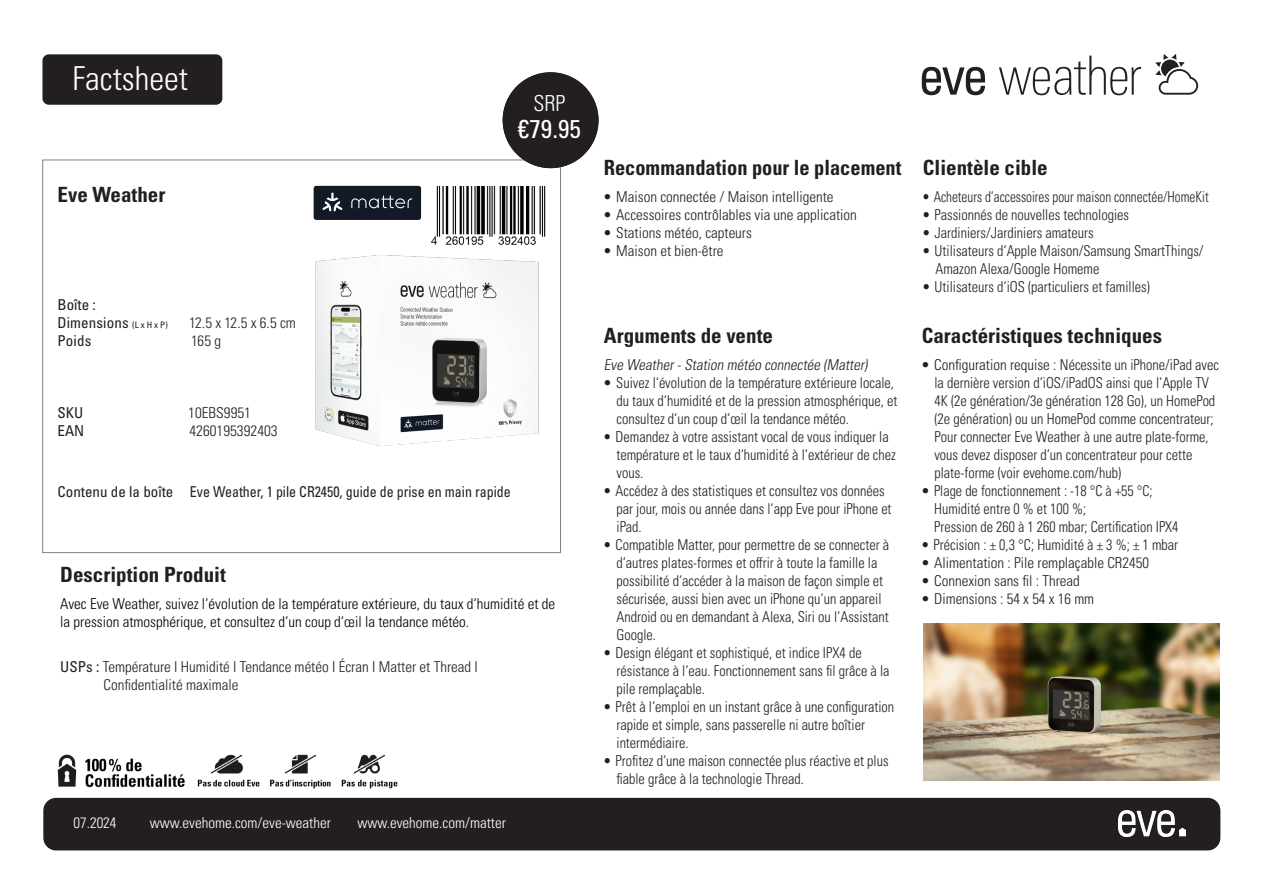
<style>
.page{position:relative;width:1263px;height:893px;background:#fff}
.page>*{position:absolute;margin:0;border:0;box-sizing:border-box;transform-origin:0 0}
.Factsheet{font:300 condensed 33px "Univers LT Pro";color:#fff}
.t1{font:condensed 25.8px "Univers LT Pro";color:#fff}
.t2{font:300 condensed 22.05px "Univers LT Pro";color:#fff}
.Headlines{font:700 condensed 21px "Univers LT Pro";color:#231f20}
.Copytext{font:700 condensed 21px "Univers LT Pro";color:#231f20}
.Copytext-2{font:300 condensed 15px "Univers LT Pro";color:#231f20;scale:.95 1}
.Copytext-3{font:300 condensed 15px "Univers LT Pro";color:#231f20}
.Copytext-4{font:300 condensed 15px "Univers LT Pro";color:#000}
.Copytext-5{font:300 condensed 15px "Univers LT Pro";color:#231f20;scale:.94 1}
.Copytext-6{font:condensed 15px "Univers LT Pro";color:#231f20}
.t3{font:300 condensed 15px "Univers LT Pro";color:#fff}
.Copytext-7{font:300 condensed 15px "Univers LT Pro";color:#231f20;scale:.88 1}
.Copytext-8{font:italic 300 condensed 15px "Univers LT Pro";color:#231f20}
.Headlines-2{font:condensed 15px "Univers LT Pro";letter-spacing:.01em;color:#231f20}
.Headlines-3{font:300 condensed 15px "Univers LT Pro";letter-spacing:-.03em;color:#231f20}
.s1{font-size:9px}
.s2{font-weight:400}
</style>
<div class="page">
<div style="left:43px;top:798px;width:1177px;height:52px;background:#231f20;border-radius:13px"></div>
<div style="left:42px;top:54px;width:180px;height:51px;background:#231f20;border-radius:6px"></div>
<svg style="left:999px;top:56px;width:142px;height:39px"></svg>
<svg style="left:922px;top:67px;width:63px;height:28px"></svg>
<svg style="left:1155px;top:54px;width:43px;height:41px"></svg>
<img style="left:923px;top:623px;width:296px;height:158px">
<div style="left:314px;top:186px;width:107px;height:34px;background:#131926;border-radius:3px"></div>
<svg style="left:323px;top:192px;width:89px;height:20px"></svg>
<img style="left:432px;top:186px;width:114px;height:59px">
<img style="left:315px;top:255px;width:224px;height:191px">
<img style="left:57px;top:754px;width:341px;height:35px">
<div style="left:503px;top:72px;width:95px;height:96px;background:#231f20;border-radius:50%"></div>
<img style="left:1119px;top:810px;width:67px;height:26px">
<p class="Factsheet" style="left:72px;top:56px;width:117px">Factsheet</p>
<p class="Headlines" style="left:58px;top:181px;width:109px">Eve Weather</p>
<p class="t2" style="left:533px;top:88px;width:33px">SRP</p>
<p class="t1" style="left:518px;top:113px;width:64px">€79.95</p>
<p class="t2" style="left:532px;top:88px;width:43px">PDSF</p>
<p class="t1" style="left:530px;top:113px;width:13px">4</p>
<p class="Copytext-6" style="left:58px;top:295px;width:40px">Boîte :</p>
<p class="Headlines-2" style="left:58px;top:313px;width:112px">Dimensions <span class="s1">(L x H x P)</span></p>
<p class="Headlines-3" style="left:189px;top:312px;width:108px">12.5 x 12.5 x 6.5 cm</p>
<p class="Headlines-2" style="left:58px;top:331px;width:35px">Poids</p>
<p class="Headlines-3" style="left:191px;top:330px;width:31px">165 g</p>
<p class="Copytext-6" style="left:58px;top:403px;width:27px">SKU</p>
<p class="Copytext-3" style="left:188px;top:402px;width:64px">10EBS9951</p>
<p class="Copytext-6" style="left:58px;top:421px;width:28px">EAN</p>
<p class="Copytext-3" style="left:189px;top:420px;width:90px">4260195392403</p>
<p class="Copytext-6" style="left:58px;top:482px;width:455px">Contenu de la boîte Eve Weather, 1 pile CR2450, guide de prise en main rapide</p>
<p class="Copytext" style="left:60px;top:561px;width:167px">Description Produit</p>
<p class="Copytext-4" style="left:60px;top:593px;width:496px">Avec Eve Weather, suivez l‘évolution de la température extérieure, du taux d‘humidité et de</p>
<p class="Copytext-4" style="left:60px;top:611px;width:410px">la pression atmosphérique, et consultez d‘un coup d‘œil la tendance météo.</p>
<p class="Copytext-3" style="left:60px;top:656px;width:419px"><span class="s2">USPs :</span> Température I Humidité I Tendance météo I Écran I Matter et Thread I</p>
<p class="Copytext-3" style="left:104px;top:674px;width:136px">Confidentialité maximale</p>
<p class="t3" style="left:73px;top:813px;width:45px">07.2024</p>
<p class="t3" style="left:150px;top:813px;width:182px">www.evehome.com/eve-weather</p>
<p class="t3" style="left:357px;top:813px;width:150px">www.evehome.com/matter</p>
<p class="Headlines" style="left:604px;top:154px;width:299px">Recommandation pour le placement</p>
<p class="Copytext-3" style="left:604px;top:186px;width:231px">• Maison connectée / Maison intelligente</p>
<p class="Copytext-3" style="left:604px;top:204px;width:255px">• Accessoires contrôlables via une application</p>
<p class="Copytext-3" style="left:604px;top:222px;width:150px">• Stations météo, capteurs</p>
<p class="Copytext-3" style="left:604px;top:240px;width:121px">• Maison et bien-être</p>
<p class="Headlines" style="left:604px;top:322px;width:171px">Arguments de vente</p>
<p class="Copytext-8" style="left:604px;top:354px;width:268px">Eve Weather-Station météo connectée (Matter)</p>
<p class="Copytext-3" style="left:604px;top:372px;width:292px">• Suivez l‘évolution de la température extérieure locale,</p>
<p class="Copytext-2" style="left:616px;top:390px;width:297px">du taux d‘humidité et de la pression atmosphérique, et</p>
<p class="Copytext-2" style="left:616px;top:408px;width:246px">consultez d‘un coup d‘œil la tendance météo.</p>
<p class="Copytext-2" style="left:604px;top:426px;width:301px">• Demandez à votre assistant vocal de vous indiquer la</p>
<p class="Copytext-2" style="left:616px;top:444px;width:296px">température et le taux d‘humidité à l‘extérieur de chez</p>
<p class="Copytext-2" style="left:616px;top:462px;width:30px">vous.</p>
<p class="Copytext-2" style="left:604px;top:480px;width:297px">• Accédez à des statistiques et consultez vos données</p>
<p class="Copytext-2" style="left:616px;top:498px;width:291px">par jour, mois ou année dans l‘app Eve pour iPhone et</p>
<p class="Copytext-2" style="left:616px;top:516px;width:28px">iPad.</p>
<p class="Copytext-2" style="left:604px;top:534px;width:302px">• Compatible Matter, pour permettre de se connecter à</p>
<p class="Copytext-2" style="left:616px;top:552px;width:276px">d‘autres plates-formes et offrir à toute la famille la</p>
<p class="Copytext-2" style="left:616px;top:570px;width:282px">possibilité d‘accéder à la maison de façon simple et</p>
<p class="Copytext-2" style="left:616px;top:588px;width:280px">sécurisée, aussi bien avec un iPhone qu‘un appareil</p>
<p class="Copytext-2" style="left:616px;top:606px;width:288px">Android ou en demandant à Alexa, Siri ou l‘Assistant</p>
<p class="Copytext-2" style="left:616px;top:624px;width:43px">Google.</p>
<p class="Copytext-2" style="left:604px;top:642px;width:273px">• Design élégant et sophistiqué, et indice IPX4 de</p>
<p class="Copytext-2" style="left:616px;top:660px;width:289px">résistance à l‘eau. Fonctionnement sans fil grâce à la</p>
<p class="Copytext-2" style="left:616px;top:678px;width:95px">pile remplaçable.</p>
<p class="Copytext-2" style="left:604px;top:696px;width:307px">• Prêt à l‘emploi en un instant grâce à une configuration</p>
<p class="Copytext-2" style="left:616px;top:714px;width:263px">rapide et simple, sans passerelle ni autre boîtier</p>
<p class="Copytext-2" style="left:616px;top:732px;width:77px">intermédiaire.</p>
<p class="Copytext-2" style="left:604px;top:750px;width:301px">• Profitez d‘une maison connectée plus réactive et plus</p>
<p class="Copytext-2" style="left:616px;top:768px;width:199px">fiable grâce à la technologie Thread.</p>
<p class="Headlines" style="left:923px;top:154px;width:126px">Clientèle cible</p>
<p class="Copytext-7" style="left:923px;top:186px;width:326px">• Acheteurs d‘accessoires pour maison connectée/HomeKit</p>
<p class="Copytext-5" style="left:923px;top:204px;width:221px">• Passionnés de nouvelles technologies</p>
<p class="Copytext-2" style="left:923px;top:222px;width:181px">• Jardiniers/Jardiniers amateurs</p>
<p class="Copytext-2" style="left:923px;top:240px;width:297px">• Utilisateurs d‘Apple Maison/Samsung SmartThings/</p>
<p class="Copytext-2" style="left:935px;top:258px;width:174px">Amazon Alexa/Google Homeme</p>
<p class="Copytext-2" style="left:923px;top:276px;width:241px">• Utilisateurs d‘iOS (particuliers et familles)</p>
<p class="Headlines" style="left:922px;top:322px;width:242px">Caractéristiques techniques</p>
<p class="Copytext-3" style="left:922px;top:354px;width:299px">• Configuration requise : Nécessite un iPhone/iPad avec</p>
<p class="Copytext-2" style="left:934px;top:372px;width:290px">la dernière version d‘iOS/iPadOS ainsi que l‘Apple TV</p>
<p class="Copytext-2" style="left:934px;top:390px;width:297px">4K (2e génération/3e génération 128 Go), un HomePod</p>
<p class="Copytext-2" style="left:934px;top:408px;width:296px">(2e génération) ou un HomePod comme concentrateur;</p>
<p class="Copytext-2" style="left:934px;top:426px;width:290px">Pour connecter Eve Weather à une autre plate-forme,</p>
<p class="Copytext-2" style="left:934px;top:444px;width:273px">vous devez disposer d‘un concentrateur pour cette</p>
<p class="Copytext-2" style="left:934px;top:462px;width:198px">plate-forme (voir evehome.com/hub)</p>
<p class="Copytext-3" style="left:922px;top:480px;width:232px">• Plage de fonctionnement : -18 °C à +55 °C;</p>
<p class="Copytext-5" style="left:934px;top:498px;width:163px">Humidité entre 0 % et 100 %;</p>
<p class="Copytext-5" style="left:934px;top:516px;width:261px">Pression de 260 à 1 260 mbar; Certification IPX4</p>
<p class="Copytext-2" style="left:922px;top:534px;width:271px">• Précision : ± 0,3 °C; Humidité à ± 3 %; ± 1 mbar</p>
<p class="Copytext-3" style="left:922px;top:552px;width:229px">• Alimentation : Pile remplaçable CR2450</p>
<p class="Copytext-3" style="left:922px;top:570px;width:160px">• Connexion sans fil : Thread</p>
<p class="Copytext-3" style="left:922px;top:588px;width:174px">• Dimensions : 54 x 54 x 16 mm</p>
</div>
